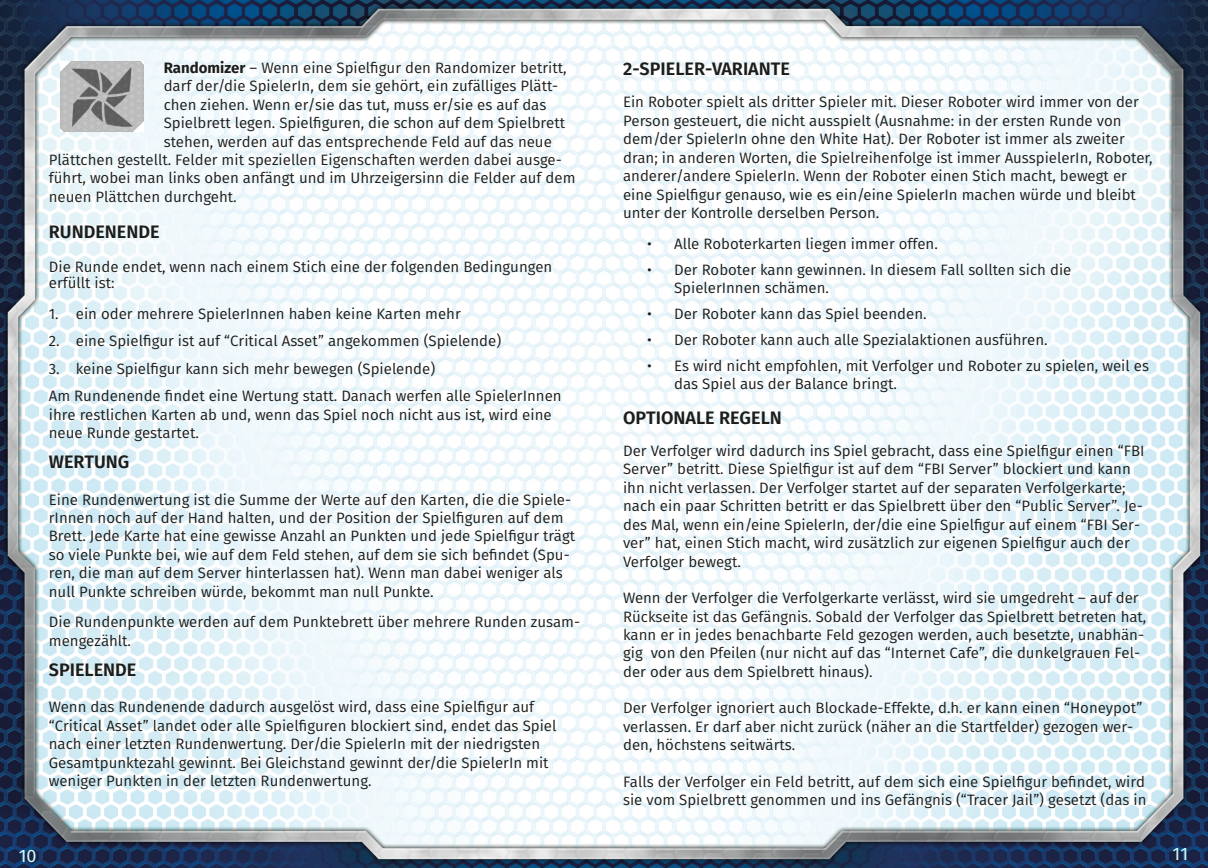
<style>
.page{position:relative;width:1208px;height:868px;background:#fff}
.page>*{position:absolute;margin:0;border:0;box-sizing:border-box;transform-origin:0 0}
.t1{font:600 18px "Fira Sans";color:#1d1d1b}
.t2{font:18px "Fira Sans";color:#c9ffff}
.t3{font:15px/18.5px "Fira Sans";color:#1d1d1b}
.s1{font-weight:700}
</style>
<div class="page">
<img style="left:0;top:0;width:1208px;height:867px">
<img style="left:60px;top:62px;width:83px;height:69px">
<p class="t3" style="left:164px;top:59px;width:404px"><span class="s1">Randomizer</span> – Wenn eine Spielfigur den Randomizer betritt,</p>
<p class="t3" style="left:164px;top:77px;width:396px">darf der/die SpielerIn, dem sie gehört, ein zufälliges Plätt-</p>
<p class="t3" style="left:164px;top:96px;width:384px">chen ziehen. Wenn er/sie das tut, muss er/sie es auf das</p>
<p class="t3" style="left:164px;top:114px;width:403px">Spielbrett legen. Spielfiguren, die schon auf dem Spielbrett</p>
<p class="t3" style="left:164px;top:132px;width:390px">stehen, werden auf das entsprechende Feld auf das neue</p>
<p class="t3" style="left:49px;top:151px;width:514px">Plättchen gestellt. Felder mit speziellen Eigenschaften werden dabei ausge-</p>
<p class="t3" style="left:49px;top:169px;width:528px">führt, wobei man links oben anfängt und im Uhrzeigersinn die Felder auf dem</p>
<p class="t3" style="left:49px;top:187px;width:189px">neuen Plättchen durchgeht.</p>
<p class="t1" style="left:49px;top:221px;width:112px">RUNDENENDE</p>
<p class="t3" style="left:49px;top:259px;width:505px;line-height:16.2px">Die Runde endet, wenn nach einem Stich eine der folgenden Bedingungen erfüllt ist:</p>
<p class="t3" style="left:49px;top:304px;width:413px">1. ein oder mehrere SpielerInnen haben keine Karten mehr</p>
<p class="t3" style="left:49px;top:332px;width:454px">2. eine Spielfigur ist auf “Critical Asset” angekommen (Spielende)</p>
<p class="t3" style="left:49px;top:355px;width:514px;line-height:27.5px">3. keine Spielfigur kann sich mehr bewegen (Spielende)<br>Am Rundenende findet eine Wertung statt. Danach werfen alle SpielerInnen</p>
<p class="t3" style="left:49px;top:405px;width:504px">ihre restlichen Karten ab und, wenn das Spiel noch nicht aus ist, wird eine neue Runde gestartet.</p>
<p class="t1" style="left:49px;top:451px;width:82px">WERTUNG</p>
<p class="t3" style="left:49px;top:490px;width:528px">Eine Rundenwertung ist die Summe der Werte auf den Karten, die die Spiele&shy;rInnen noch auf der Hand halten, und der Position der Spielfiguren auf dem Brett. Jede Karte hat eine gewisse Anzahl an Punkten und jede Spielfigur trägt so viele Punkte bei, wie auf dem Feld stehen, auf dem sie sich befindet (Spu&shy;ren, die man auf dem Server hinterlassen hat). Wenn man dabei weniger als null Punkte schreiben würde, bekommt man null Punkte.</p>
<p class="t3" style="left:49px;top:613px;width:533px">Die Rundenpunkte werden auf dem Punktebrett über mehrere Runden zusam&shy;mengezählt.</p>
<p class="t1" style="left:49px;top:659px;width:89px">SPIELENDE</p>
<p class="t3" style="left:49px;top:698px;width:509px">Wenn das Rundenende dadurch ausgelöst wird, dass eine Spielfigur auf “Critical Asset” landet oder alle Spielfiguren blockiert sind, endet das Spiel nach einer letzten Rundenwertung. Der/die SpielerIn mit der niedrigsten Gesamtpunktezahl gewinnt. Bei Gleichstand gewinnt der/die SpielerIn mit weniger Punkten in der letzten Rundenwertung.</p>
<p class="t1" style="left:623px;top:58px;width:168px">2-SPIELER-VARIANTE</p>
<p class="t3" style="left:623px;top:93px;width:531px">Ein Roboter spielt als dritter Spieler mit. Dieser Roboter wird immer von der Person gesteuert, die nicht ausspielt (Ausnahme: in der ersten Runde von dem/der SpielerIn ohne den White Hat). Der Roboter ist immer als zweiter dran; in anderen Worten, die Spielreihenfolge ist immer AusspielerIn, Roboter, anderer/andere SpielerIn. Wenn der Roboter einen Stich macht, bewegt er eine Spielfigur genauso, wie es ein/eine SpielerIn machen würde und bleibt unter der Kontrolle derselben Person.</p>
<p class="t3" style="left:647px;top:234px;width:292px">• Alle Roboterkarten liegen immer offen.</p>
<p class="t3" style="left:674px;top:260px;width:399px;text-indent:-27px">• Der Roboter kann gewinnen. In diesem Fall sollten sich die<br>SpielerInnen schämen.</p>
<p class="t3" style="left:647px;top:304px;width:281px">• Der Roboter kann das Spiel beenden.</p>
<p class="t3" style="left:647px;top:330px;width:402px">• Der Roboter kann auch alle Spezialaktionen ausführen.</p>
<p class="t3" style="left:674px;top:356px;width:476px;text-indent:-27px">• Es wird nicht empfohlen, mit Verfolger und Roboter zu spielen, weil es das Spiel aus der Balance bringt.</p>
<p class="t1" style="left:623px;top:407px;width:160px">OPTIONALE REGELN</p>
<p class="t3" style="left:623px;top:441px;width:523px">Der Verfolger wird dadurch ins Spiel gebracht, dass eine Spielfigur einen “FBI Server” betritt. Diese Spielfigur ist auf dem “FBI Server” blockiert und kann ihn nicht verlassen. Der Verfolger startet auf der separaten Verfolgerkarte; nach ein paar Schritten betritt er das Spielbrett über den “Public Server”. Je&shy;des Mal, wenn ein/eine SpielerIn, der/die eine Spielfigur auf einem “FBI Ser&shy;ver” hat, einen Stich macht, wird zusätzlich zur eigenen Spielfigur auch der Verfolger bewegt.</p>
<p class="t3" style="left:623px;top:588px;width:525px">Wenn der Verfolger die Verfolgerkarte verlässt, wird sie umgedreht – auf der Rückseite ist das Gefängnis. Sobald der Verfolger das Spielbrett betreten hat, kann er in jedes benachbarte Feld gezogen werden, auch besetzte, unabhän&shy;gig von den Pfeilen (nur nicht auf das “Internet Cafe”, die dunkelgrauen Fel&shy;der oder aus dem Spielbrett hinaus).</p>
<p class="t3" style="left:623px;top:699px;width:521px">Der Verfolger ignoriert auch Blockade-Effekte, d.h. er kann einen “Honeypot” verlassen. Er darf aber nicht zurück (näher an die Startfelder) gezogen wer&shy;den, höchstens seitwärts.</p>
<p class="t3" style="left:623px;top:772px;width:525px">Falls der Verfolger ein Feld betritt, auf dem sich eine Spielfigur befindet, wird sie vom Spielbrett genommen und ins Gefängnis (“Tracer Jail”) gesetzt (das in</p>
<p class="t2" style="left:19px;top:844px;width:19px">10</p>
<p class="t2" style="left:1172px;top:842px;width:17px">11</p>
</div>
